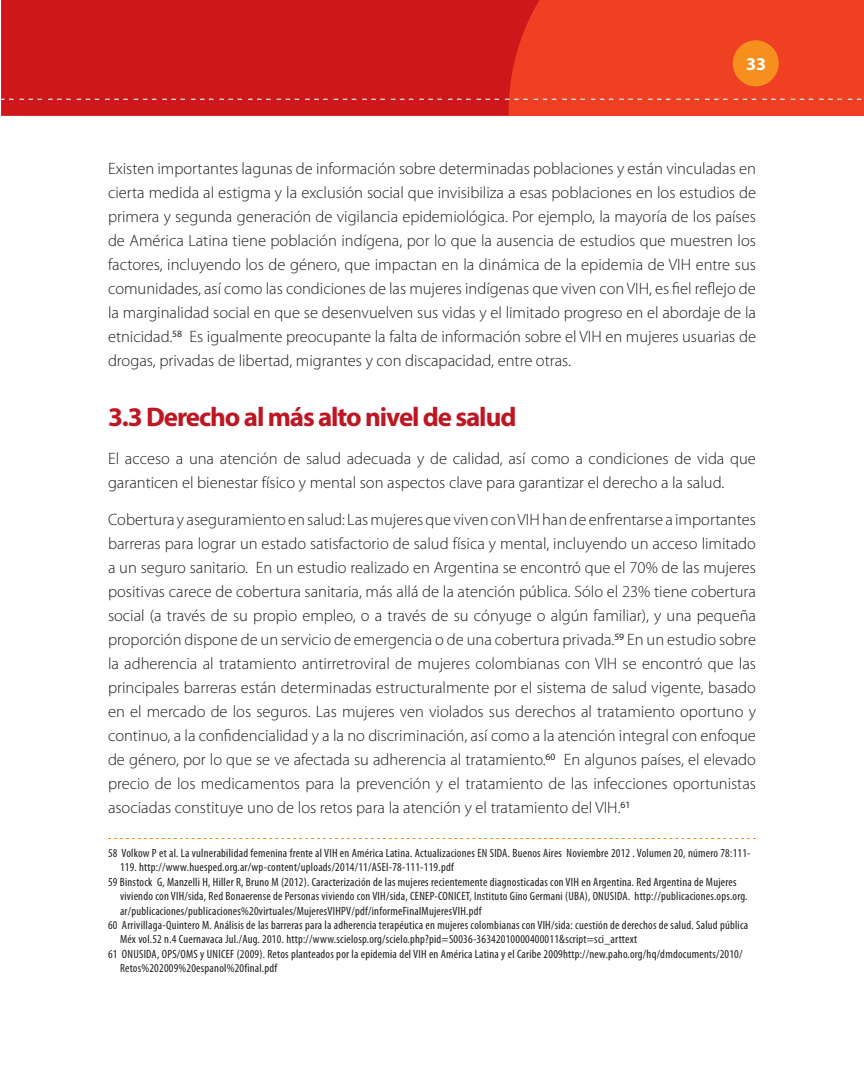
<style>
.page{position:relative;width:864px;height:1080px;background:#fff}
.page>*{position:absolute;margin:0;border:0;box-sizing:border-box;transform-origin:0 0}
.t1{font:700 27px "Myriad Pro";letter-spacing:-.04em;color:#be1622}
.t2{font:700 18px "Myriad Pro";color:#fff}
.t3{font:300 16.5px/24px "Myriad Pro";color:#1d1d1b;text-align:justify}
.t4{font:condensed 12px "Myriad Pro";letter-spacing:.02em;color:#1d1d1b}
</style>
<div class="page">
<div style="left:1px;top:0;width:508px;height:116px;background:#cd171a"></div>
<div style="left:509px;top:0;width:355px;height:116px;background:#f04024"></div>
<svg style="left:1px;top:99px;width:863px;height:1px"></svg>
<svg style="left:108px;top:838px;width:648px;height:1px"></svg>
<div style="left:733px;top:40px;width:46px;height:46px;background:#f78f1f;border-radius:50%"></div>
<p class="t2" style="left:746px;top:52px;width:21px">33</p>
<p class="t3" style="left:108px;top:157px;width:650px">Existen importantes lagunas de información sobre determinadas poblaciones y están vinculadas en cierta medida al estigma y la exclusión social que invisibiliza a esas poblaciones en los estudios de primera y segunda generación de vigilancia epidemiológica. Por ejemplo, la mayoría de los países de América Latina tiene población indígena, por lo que la ausencia de estudios que muestren los factores, incluyendo los de género, que impactan en la dinámica de la epidemia de VIH entre sus comunidades, así como las condiciones de las mujeres indígenas que viven con VIH, es fiel reflejo de la marginalidad social en que se desenvuelven sus vidas y el limitado progreso en el abordaje de la etnicidad.<sup>58</sup> Es igualmente preocupante la falta de información sobre el VIH en mujeres usuarias de drogas, privadas de libertad, migrantes y con discapacidad, entre otras.</p>
<h1 class="t1" style="left:108px;top:400px;width:410px">3.3 Derecho al más alto nivel de salud</h1>
<p class="t3" style="left:108px;top:447px;width:649px">El acceso a una atención de salud adecuada y de calidad, así como a condiciones de vida que garanticen el bienestar físico y mental son aspectos clave para garantizar el derecho a la salud.</p>
<p class="t3" style="left:108px;top:508px;width:650px">Cobertura y aseguramiento en salud: Las mujeres que viven con VIH han de enfrentarse a importantes barreras para lograr un estado satisfactorio de salud física y mental, incluyendo un acceso limitado a un seguro sanitario. En un estudio realizado en Argentina se encontró que el 70% de las mujeres positivas carece de cobertura sanitaria, más allá de la atención pública. Sólo el 23% tiene cobertura social (a través de su propio empleo, o a través de su cónyuge o algún familiar), y una pequeña proporción dispone de un servicio de emergencia o de una cobertura privada.<sup>59</sup> En un estudio sobre la adherencia al tratamiento antirretroviral de mujeres colombianas con VIH se encontró que las principales barreras están determinadas estructuralmente por el sistema de salud vigente, basado en el mercado de los seguros. Las mujeres ven violados sus derechos al tratamiento oportuno y continuo, a la confidencialidad y a la no discriminación, así como a la atención integral con enfoque de género, por lo que se ve afectada su adherencia al tratamiento.<sup>60</sup> En algunos países, el elevado precio de los medicamentos para la prevención y el tratamiento de las infecciones oportunistas asociadas constituye uno de los retos para la atención y el tratamiento del VIH.<sup>61</sup></p>
<p class="t4" style="left:108px;top:846px;width:644px">58 Volkow P et al. La vulnerabilidad femenina frente al VIH en América Latina. Actualizaciones EN SIDA. Buenos Aires Noviembre 2012 . Volumen 20, número 78:111-</p>
<p class="t4" style="left:120px;top:860px;width:335px">119. http://www.huesped.org.ar/wp-content/uploads/2014/11/ASEI-78-111-119.pdf</p>
<p class="t4" style="left:108px;top:875px;width:630px">59 Binstock G, Manzelli H, Hiller R, Bruno M (2012). Caracterización de las mujeres recientemente diagnosticadas con VIH en Argentina. Red Argentina de Mujeres</p>
<p class="t4" style="left:120px;top:889px;width:629px">viviendo con VIH/sida, Red Bonaerense de Personas viviendo con VIH/sida, CENEP-CONICET, Instituto Gino Germani (UBA), ONUSIDA. http://publicaciones.ops.org.</p>
<p class="t4" style="left:120px;top:903px;width:363px">ar/publicaciones/publicaciones%20virtuales/MujeresVIHPV/pdf/informeFinalMujeresVIH.pdf</p>
<p class="t4" style="left:108px;top:918px;width:642px">60 Arrivillaga-Quintero M. Análisis de las barreras para la adherencia terapéutica en mujeres colombianas con VIH/sida: cuestión de derechos de salud. Salud pública</p>
<p class="t4" style="left:120px;top:932px;width:519px">Méx vol.52 n.4 Cuernavaca Jul./Aug. 2010. http://www.scielosp.org/scielo.php?pid=S0036-36342010000400011&amp;script=sci_arttext</p>
<p class="t4" style="left:108px;top:947px;width:636px">61 ONUSIDA, OPS/OMS y UNICEF (2009). Retos planteados por la epidemia del VIH en América Latina y el Caribe 2009http://new.paho.org/hq/dmdocuments/2010/</p>
<p class="t4" style="left:120px;top:961px;width:159px">Retos%202009%20espanol%20final.pdf</p>
</div>
